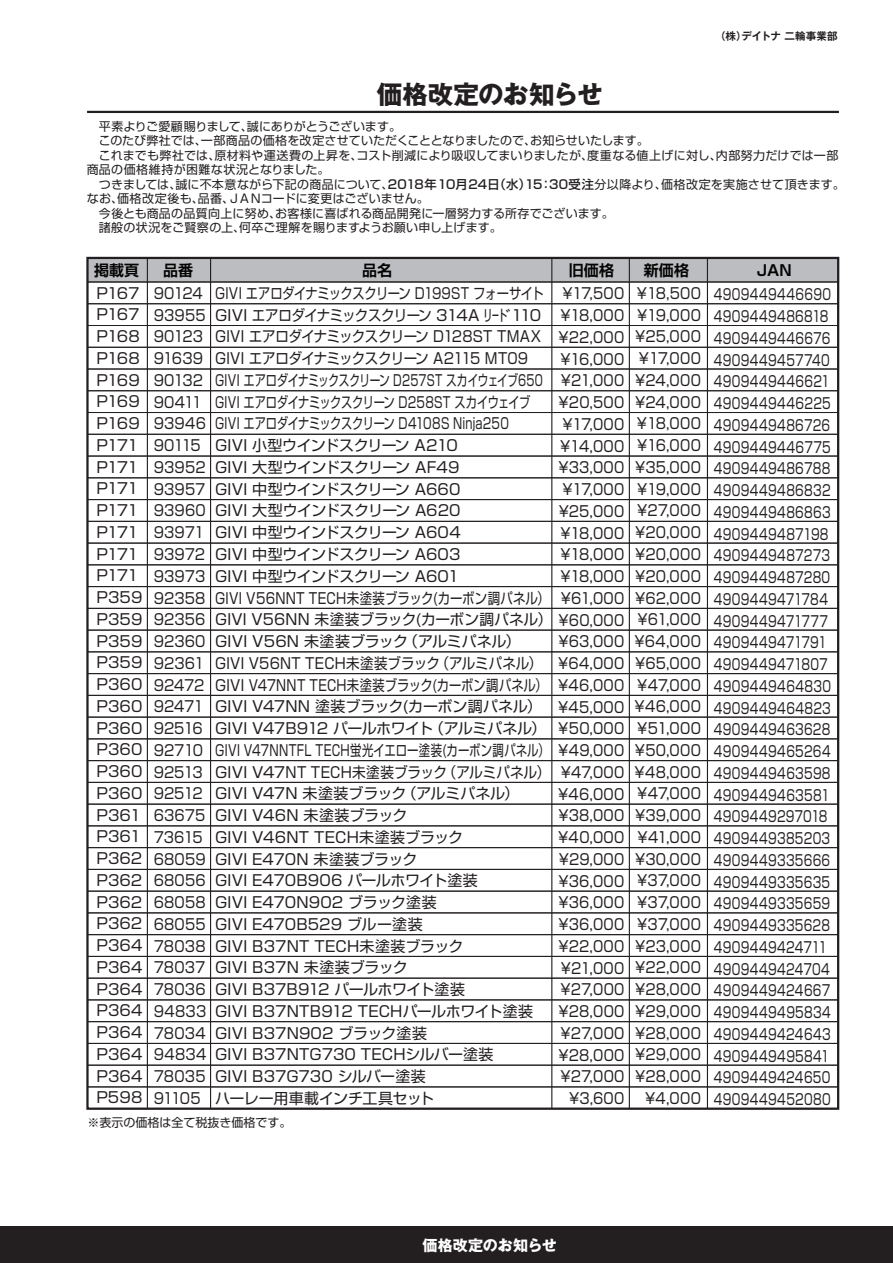
<style>
.page{position:relative;width:893px;height:1263px;background:#fff}
.page>*{position:absolute;margin:0;border:0;box-sizing:border-box;transform-origin:0 0}
.t1{font:700 25.5px "Gothic MB101 Pro";letter-spacing:-.01em;color:#231f20}
.t2{font:15px/21.8px "Shin Go Pro";letter-spacing:.015em;color:#231f20;scale:.82 1}
.t3{font:15px/21.8px "Shin Go Pro";letter-spacing:.015em;color:#231f20;text-align:right;scale:.9 1}
.t4{font:15px/21.8px "Shin Go Pro";letter-spacing:.035em;color:#231f20;scale:.76 1}
.t5{font:15px/21.8px "Shin Go Pro";letter-spacing:.015em;color:#231f20}
.t6{font:700 15px "Shin Go Pro De";letter-spacing:.005em;color:#030303}
.t7{font:700 15px "Gothic MB101 Pro";color:#fff}
.t8{font:12px/14.4px "Shin Go Pro";letter-spacing:.01em;color:#231f20}
.t9{font:700 10.5px "Gothic MB101 Pro De";letter-spacing:.005em;color:#231f20}
.s1{font-weight:500;font-size:12.3px}
</style>
<div class="page">
<div style="left:0;top:1226px;width:893px;height:37px;background:#231f20"></div>
<hr style="left:87px;top:111px;width:752px;height:2px;background:#231f20">
<div style="left:87px;top:258px;width:752px;height:24px;background:#bcbdc0;border:1px solid #231f20"></div>
<hr style="left:210px;top:258px;width:1px;height:851px;background:#231f20">
<hr style="left:551px;top:258px;width:1px;height:851px;background:#231f20">
<hr style="left:629px;top:258px;width:1px;height:851px;background:#231f20">
<hr style="left:707px;top:258px;width:1px;height:851px;background:#231f20">
<hr style="left:147px;top:258px;width:1px;height:851px;background:#231f20">
<div style="left:87px;top:282px;width:751px;height:22px;border:1px solid #231f20"></div>
<div style="left:87px;top:303px;width:751px;height:23px;border:1px solid #231f20"></div>
<div style="left:87px;top:325px;width:751px;height:23px;border:1px solid #231f20"></div>
<div style="left:87px;top:347px;width:751px;height:22px;border:1px solid #231f20"></div>
<div style="left:87px;top:369px;width:751px;height:22px;border:1px solid #231f20"></div>
<div style="left:87px;top:390px;width:751px;height:23px;border:1px solid #231f20"></div>
<div style="left:87px;top:412px;width:751px;height:23px;border:1px solid #231f20"></div>
<div style="left:87px;top:434px;width:751px;height:22px;border:1px solid #231f20"></div>
<div style="left:87px;top:456px;width:751px;height:22px;border:1px solid #231f20"></div>
<div style="left:87px;top:477px;width:751px;height:23px;border:1px solid #231f20"></div>
<div style="left:87px;top:499px;width:751px;height:23px;border:1px solid #231f20"></div>
<div style="left:87px;top:521px;width:751px;height:22px;border:1px solid #231f20"></div>
<div style="left:87px;top:543px;width:751px;height:22px;border:1px solid #231f20"></div>
<div style="left:87px;top:564px;width:751px;height:23px;border:1px solid #231f20"></div>
<div style="left:87px;top:586px;width:751px;height:23px;border:1px solid #231f20"></div>
<div style="left:87px;top:608px;width:751px;height:22px;border:1px solid #231f20"></div>
<div style="left:87px;top:630px;width:751px;height:22px;border:1px solid #231f20"></div>
<div style="left:87px;top:651px;width:751px;height:23px;border:1px solid #231f20"></div>
<div style="left:87px;top:673px;width:751px;height:23px;border:1px solid #231f20"></div>
<div style="left:87px;top:695px;width:751px;height:22px;border:1px solid #231f20"></div>
<div style="left:87px;top:717px;width:751px;height:22px;border:1px solid #231f20"></div>
<div style="left:87px;top:738px;width:751px;height:23px;border:1px solid #231f20"></div>
<div style="left:87px;top:760px;width:751px;height:23px;border:1px solid #231f20"></div>
<div style="left:87px;top:782px;width:751px;height:22px;border:1px solid #231f20"></div>
<div style="left:87px;top:804px;width:751px;height:22px;border:1px solid #231f20"></div>
<div style="left:87px;top:825px;width:751px;height:23px;border:1px solid #231f20"></div>
<div style="left:87px;top:847px;width:751px;height:23px;border:1px solid #231f20"></div>
<div style="left:87px;top:869px;width:751px;height:22px;border:1px solid #231f20"></div>
<div style="left:87px;top:891px;width:751px;height:22px;border:1px solid #231f20"></div>
<div style="left:87px;top:912px;width:751px;height:23px;border:1px solid #231f20"></div>
<div style="left:87px;top:934px;width:751px;height:23px;border:1px solid #231f20"></div>
<div style="left:87px;top:956px;width:751px;height:22px;border:1px solid #231f20"></div>
<div style="left:87px;top:978px;width:751px;height:22px;border:1px solid #231f20"></div>
<div style="left:87px;top:999px;width:751px;height:23px;border:1px solid #231f20"></div>
<div style="left:87px;top:1021px;width:751px;height:23px;border:1px solid #231f20"></div>
<div style="left:87px;top:1043px;width:751px;height:22px;border:1px solid #231f20"></div>
<div style="left:87px;top:1065px;width:751px;height:22px;border:1px solid #231f20"></div>
<div style="left:87px;top:1086px;width:751px;height:23px;border:1px solid #231f20"></div>
<h1 class="t1" style="left:377px;top:73px;width:227px">価格改定のお知らせ</h1>
<p class="t9" style="left:715px;top:27px;width:124px">（株）デイトナ 二輪事業部</p>
<p class="t8" style="left:87px;top:118px;width:759px">　平素よりご愛顧賜りまして、誠にありがとうございます。<br>　このたび弊社では、一部商品の価格を改定させていただくこととなりましたので、お知らせいたします。<br>　これまでも弊社では、原材料や運送費の上昇を、コスト削減により吸収してまいりましたが、度重なる値上げに対し、内部努力だけでは一部商品の価格維持が困難な状況となりました。<br>　つきましては、誠に不本意ながら下記の商品について、<span class="s1">2018年10月24日（水）15：30受注</span>分以降より、価格改定を実施させて頂きます。なお、価格改定後も、品番、ＪＡＮコードに変更はございません。<br>　今後とも商品の品質向上に努め、お客様に喜ばれる商品開発に一層努力する所存でございます。<br>　諸般の状況をご賢察の上、何卒ご理解を賜りますようお願い申し上げます。</p>
<p class="t6" style="left:94px;top:258px;width:47px">掲載頁</p>
<p class="t6" style="left:163px;top:258px;width:32px">品番</p>
<p class="t6" style="left:362px;top:258px;width:32px">品名</p>
<p class="t6" style="left:569px;top:258px;width:47px">旧価格</p>
<p class="t6" style="left:644px;top:258px;width:47px">新価格</p>
<p class="t6" style="left:757px;top:258px;width:36px">JAN</p>
<p class="t5" style="left:96px;top:280px;width:48px">P167<br>P167<br>P168<br>P168<br>P169<br>P169<br>P169<br>P171<br>P171<br>P171<br>P171<br>P171<br>P171<br>P171<br>P359<br>P359<br>P359<br>P359<br>P360<br>P360<br>P360<br>P360<br>P360<br>P360<br>P361<br>P361<br>P362<br>P362<br>P362<br>P362<br>P364<br>P364<br>P364<br>P364<br>P364<br>P364<br>P364<br>P598</p>
<p class="t2" style="left:215px;top:281px;width:501px">GIVI エアロダイナミックスクリーン D199ST フォーサイト<br>GIVI エアロダイナミックスクリーン 314A ﾘｰﾄﾞ110<br>GIVI エアロダイナミックスクリーン D128ST TMAX<br>GIVI エアロダイナミックスクリーン A2115 MT09<br>GIVI エアロダイナミックスクリーン D257ST スカイウェイブ650<br>GIVI エアロダイナミックスクリーン D258ST スカイウェイブ<br>GIVI エアロダイナミックスクリーン D4108S Ninja250<br>GIVI 小型ウインドスクリーン A210<br>GIVI 大型ウインドスクリーン AF49<br>GIVI 中型ウインドスクリーン A660<br>GIVI 大型ウインドスクリーン A620<br>GIVI 中型ウインドスクリーン A604<br>GIVI 中型ウインドスクリーン A603<br>GIVI 中型ウインドスクリーン A601<br>GIVI V56NNT TECH未塗装ブラック(カーボン調パネル）<br>GIVI V56NN 未塗装ブラック(カーボン調パネル） ¥60,000<br>GIVI V56N 未塗装ブラック（アルミパネル）<br>GIVI V56NT TECH未塗装ブラック（アルミパネル）<br>GIVI V47NNT TECH未塗装ブラック(カーボン調パネル）<br>GIVI V47NN 塗装ブラック(カーボン調パネル）<br>GIVI V47B912 パールホワイト（アルミパネル）<br>GIVI V47NNTFL TECH蛍光イエロー塗装(カーボン調パネル）<br>GIVI V47NT TECH未塗装ブラック（アルミパネル）<br>GIVI V47N 未塗装ブラック（アルミパネル）<br>GIVI V46N 未塗装ブラック<br>GIVI V46NT TECH未塗装ブラック<br>GIVI E470N 未塗装ブラック<br>GIVI E470B906 パールホワイト塗装<br>GIVI E470N902 ブラック塗装<br>GIVI E470B529 ブルー塗装<br>GIVI B37NT TECH未塗装ブラック<br>GIVI B37N 未塗装ブラック<br>GIVI B37B912 パールホワイト塗装<br>GIVI B37NTB912 TECHパールホワイト塗装<br>GIVI B37N902 ブラック塗装<br>GIVI B37NTG730 TECHシルバー塗装<br>GIVI B37G730 シルバー塗装<br>ハーレー用車載インチ工具セット</p>
<p class="t3" style="left:154px;top:281px;width:60px;text-align:left">90124<br>93955<br>90123<br>91639<br>90132<br>90411<br>93946<br>90115<br>93952<br>93957<br>93960<br>93971<br>93972<br>93973<br>92358<br>92356<br>92360<br>92361<br>92472<br>92471<br>92516<br>92710<br>92513<br>92512<br>63675<br>73615<br>68059<br>68056<br>68058<br>68055<br>78038<br>78037<br>78036<br>94833<br>78034<br>94834<br>78035<br>91105</p>
<p class="t3" style="left:558px;top:281px;width:75px;text-align:justify">¥17,500 ¥18,000 ¥22,000 ¥16,000 ¥21,000 ¥20,500 ¥17,000 ¥14,000 ¥33,000 ¥17,000 ¥25,000 ¥18,000 ¥18,000 ¥18,000 ¥61,000</p>
<p class="t3" style="left:558px;top:629px;width:75px">¥63,000 ¥64,000 ¥46,000 ¥45,000 ¥50,000 ¥49,000 ¥47,000 ¥46,000 ¥38,000 ¥40,000 ¥29,000 ¥36,000 ¥36,000 ¥36,000 ¥22,000 ¥21,000 ¥27,000 ¥28,000 ¥27,000 ¥28,000 ¥27,000 ¥3,600</p>
<p class="t8" style="left:87px;top:1114px;width:205px">※表示の価格は全て税抜き価格です。</p>
<p class="t3" style="left:634px;top:281px;width:75px">¥18,500 ¥19,000 ¥25,000 ¥17,000 ¥24,000 ¥24,000 ¥18,000 ¥16,000 ¥35,000 ¥19,000 ¥27,000 ¥20,000 ¥20,000 ¥20,000 ¥62,000 ¥61,000 ¥64,000 ¥65,000 ¥47,000 ¥46,000 ¥51,000 ¥50,000 ¥48,000 ¥47,000 ¥39,000 ¥41,000 ¥30,000 ¥37,000 ¥37,000 ¥37,000 ¥23,000 ¥22,000 ¥28,000 ¥29,000 ¥28,000 ¥29,000 ¥28,000 ¥4,000</p>
<p class="t4" style="left:714px;top:282px;width:156px">4909449446690<br>4909449486818<br>4909449446676<br>4909449457740<br>4909449446621<br>4909449446225<br>4909449486726<br>4909449446775<br>4909449486788<br>4909449486832<br>4909449486863<br>4909449487198<br>4909449487273<br>4909449487280<br>4909449471784<br>4909449471777<br>4909449471791<br>4909449471807<br>4909449464830<br>4909449464823<br>4909449463628<br>4909449465264<br>4909449463598<br>4909449463581<br>4909449297018<br>4909449385203<br>4909449335666<br>4909449335635<br>4909449335659<br>4909449335628<br>4909449424711<br>4909449424704<br>4909449424667<br>4909449495834<br>4909449424643<br>4909449495841<br>4909449424650<br>4909449452080</p>
<p class="t7" style="left:423px;top:1232px;width:136px">価格改定のお知らせ</p>
</div>
